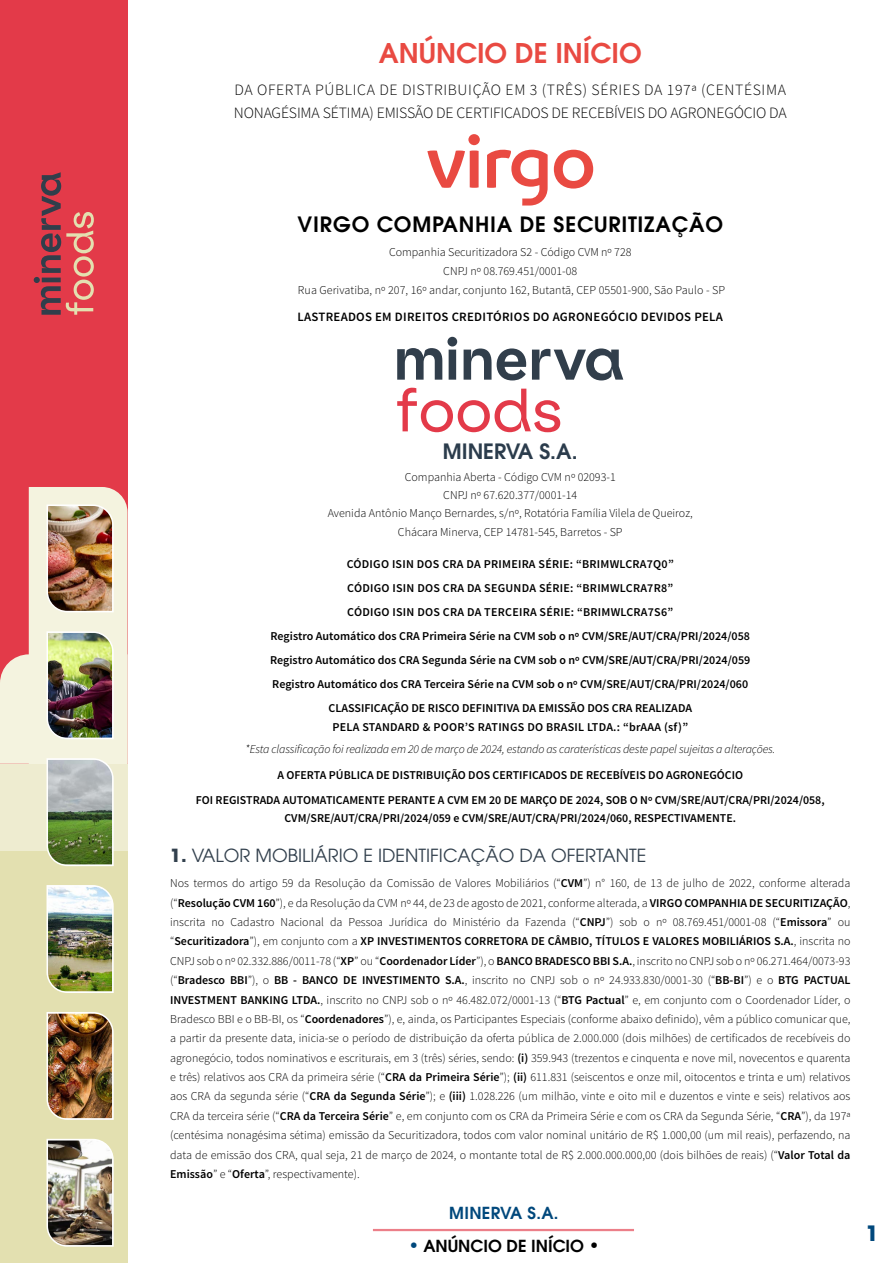
<style>
.page{position:relative;width:893px;height:1263px;background:#fff}
.page>*{position:absolute;margin:0;border:0;box-sizing:border-box;transform-origin:0 0}
.TIPO_DE_ANUNCIO{font:600 27px "ITC Avant Garde Pro";color:#e94a42}
.NOME_DO_FUNDO{font:600 21px "ITC Avant Garde Pro";letter-spacing:.035em;color:#000}
.NOME_DO_FUNDO-2{font:600 21px "ITC Avant Garde Pro";color:#2b3c4c}
.t1{font:700 21px "ITC Avant Garde Pro";color:#00487c}
.TITULO_ITENS{font:18px "ITC Avant Garde Pro";color:#32404d}
.t2{font:600 16.5px "ITC Avant Garde Pro";color:#000}
.t3{font:600 16.5px "ITC Avant Garde Pro";letter-spacing:.02em;color:#00487c}
.TIPO_DE_OFERTA{font:300 15.75px/23.4px "Source Sans Pro";letter-spacing:-.01em;color:#000}
.MONTANTE{font:600 12.75px "Source Sans Pro";letter-spacing:.02em;color:#000}
.t4{font:300 12px/19.4px "Source Sans Pro";color:#000;text-align:center}
.MONTANTE-2{font:600 12px/19.4px "Source Sans Pro";color:#000;text-align:center}
.MONTANTE-3{font:600 12px "Source Sans Pro";letter-spacing:.02em;color:#000}
.t5{font:italic 300 12px "Source Sans Pro";letter-spacing:-.01em;color:#000}
.s1{font-weight:700}
.s2{font-weight:600}
.s3{font-size:18px;color:#00487c}
.s4{font-size:18px}
</style>
<div class="page">
<div style="left:0;top:0;width:128px;height:1263px;background:#e33a49"></div>
<div style="left:0;top:778px;width:128px;height:485px;background:#e3e0b0"></div>
<svg style="left:34px;top:172px;width:60px;height:143px"></svg>
<img style="left:0;top:487px;width:128px;height:380px">
<img style="left:46px;top:885px;width:68px;height:108px">
<img style="left:46px;top:1012px;width:68px;height:108px">
<img style="left:46px;top:1138px;width:68px;height:109px">
<hr style="left:373px;top:1229px;width:261px;height:2px;background:#e33a49">
<svg style="left:427px;top:134px;width:53px;height:54px"></svg>
<svg style="left:554px;top:150px;width:39px;height:39px"></svg>
<svg style="left:487px;top:150px;width:61px;height:56px"></svg>
<svg style="left:397px;top:388px;width:163px;height:44px"></svg>
<svg style="left:397px;top:337px;width:226px;height:43px"></svg>
<p class="TIPO_DE_ANUNCIO" style="left:379px;top:35px;width:264px">ANÚNCIO DE INÍCIO</p>
<p class="TIPO_DE_OFERTA" style="left:234px;top:78px;width:554px">DA OFERTA PÚBLICA DE DISTRIBUIÇÃO EM 3 (TRÊS) SÉRIES DA 197ª (CENTÉSIMA<br>NONAGÉSIMA SÉTIMA) EMISSÃO DE CERTIFICADOS DE RECEBÍVEIS DO AGRONEGÓCIO DA</p>
<p class="NOME_DO_FUNDO" style="left:298px;top:211px;width:427px">VIRGO COMPANHIA DE SECURITIZAÇÃO</p>
<p class="t4" style="left:298px;top:242px;width:429px">Companhia Securitizadora S2 - Código CVM nº 728<br>CNPJ nº 08.769.451/0001-08<br>Rua Gerivatiba, nº 207, 16º andar, conjunto 162, Butantã, CEP 05501-900, São Paulo - SP</p>
<p class="MONTANTE" style="left:297px;top:309px;width:427px">LASTREADOS EM DIREITOS CREDITÓRIOS DO AGRONEGÓCIO DEVIDOS PELA</p>
<p class="NOME_DO_FUNDO-2" style="left:443px;top:437px;width:136px">MINERVA S.A.</p>
<p class="t4" style="left:328px;top:468px;width:367px;line-height:17.9px">Companhia Aberta - Código CVM nº 02093-1<br>CNPJ nº 67.620.377/0001-14<br>Avenida Antônio Manço Bernardes, s/nº, Rotatória Família Vilela de Queiroz,</p>
<p class="t4" style="left:398px;top:523px;width:226px">Chácara Minerva, CEP 14781-545, Barretos - SP</p>
<p class="MONTANTE-3" style="left:347px;top:557px;width:328px">CÓDIGO ISIN DOS CRA DA PRIMEIRA SÉRIE: “BRIMWLCRA7Q0”</p>
<p class="MONTANTE-3" style="left:347px;top:581px;width:327px">CÓDIGO ISIN DOS CRA DA SEGUNDA SÉRIE: “BRIMWLCRA7R8”</p>
<p class="MONTANTE-3" style="left:347px;top:605px;width:327px">CÓDIGO ISIN DOS CRA DA TERCEIRA SÉRIE: “BRIMWLCRA7S6”</p>
<p class="MONTANTE-2" style="left:271px;top:627px;width:481px">Registro Automático dos CRA Primeira Série na CVM sob o nº CVM/SRE/AUT/CRA/PRI/2024/058</p>
<p class="MONTANTE-2" style="left:270px;top:651px;width:482px">Registro Automático dos CRA Segunda Série na CVM sob o nº CVM/SRE/AUT/CRA/PRI/2024/059</p>
<p class="MONTANTE-2" style="left:272px;top:674px;width:477px">Registro Automático dos CRA Terceira Série na CVM sob o nº CVM/SRE/AUT/CRA/PRI/2024/060</p>
<p class="MONTANTE-2" style="left:328px;top:698px;width:365px">CLASSIFICAÇÃO DE RISCO DEFINITIVA DA EMISSÃO DOS CRA REALIZADA<br>PELA STANDARD &amp; POOR’S RATINGS DO BRASIL LTDA.: “brAAA (sf)”</p>
<p class="t5" style="left:245px;top:742px;width:531px">*Esta classificação foi realizada em 20 de março de 2024, estando as caraterísticas deste papel sujeitas a alterações.</p>
<p class="MONTANTE-2" style="left:277px;top:765px;width:467px">A OFERTA PÚBLICA DE DISTRIBUIÇÃO DOS CERTIFICADOS DE RECEBÍVEIS DO AGRONEGÓCIO</p>
<p class="MONTANTE-2" style="left:196px;top:792px;width:630px;line-height:17.9px">FOI REGISTRADA AUTOMATICAMENTE PERANTE A CVM EM 20 DE MARÇO DE 2024, SOB O Nº CVM/SRE/AUT/CRA/PRI/2024/058,<br>CVM/SRE/AUT/CRA/PRI/2024/059 e CVM/SRE/AUT/CRA/PRI/2024/060, RESPECTIVAMENTE.</p>
<p class="TITULO_ITENS" style="left:170px;top:844px;width:478px"><span class="s1">1.</span> VALOR MOBILIÁRIO E IDENTIFICAÇÃO DA OFERTANTE</p>
<p class="t4" style="left:170px;top:874px;width:682px;text-align:justify">Nos termos do artigo 59 da Resolução da Comissão de Valores Mobiliários (“<span class="s2">CVM</span>”) n° 160, de 13 de julho de 2022, conforme alterada (“<span class="s2">Resolução CVM 160</span>”), e da Resolução da CVM nº 44, de 23 de agosto de 2021, conforme alterada, a <span class="s2">VIRGO COMPANHIA DE SECURITIZAÇÃO</span>, inscrita no Cadastro Nacional da Pessoa Jurídica do Ministério da Fazenda (“<span class="s2">CNPJ</span>”) sob o nº 08.769.451/0001-08 (“<span class="s2">Emissora</span>” ou “<span class="s2">Securitizadora</span>”), em conjunto com a <span class="s2">XP INVESTIMENTOS CORRETORA DE CÂMBIO, TÍTULOS E VALORES MOBILIÁRIOS S.A.</span>, inscrita no CNPJ sob o nº 02.332.886/0011-78 (“<span class="s2">XP</span>” ou “<span class="s2">Coordenador Líder</span>”), o <span class="s2">BANCO BRADESCO BBI S.A.</span>, inscrito no CNPJ sob o nº 06.271.464/0073-93 (“<span class="s2">Bradesco BBI</span>”), o <span class="s2">BB - BANCO DE INVESTIMENTO S.A.</span>, inscrito no CNPJ sob o nº 24.933.830/0001-30 (“<span class="s2">BB-BI</span>”) e o <span class="s2">BTG PACTUAL INVESTMENT BANKING LTDA.</span>, inscrito no CNPJ sob o nº 46.482.072/0001-13 (“<span class="s2">BTG Pactual</span>” e, em conjunto com o Coordenador Líder, o Bradesco BBI e o BB-BI, os “<span class="s2">Coordenadores</span>”), e, ainda, os Participantes Especiais (conforme abaixo definido), vêm a público comunicar que, a partir da presente data, inicia-se o período de distribuição da oferta pública de 2.000.000 (dois milhões) de certificados de recebíveis do agronegócio, todos nominativos e escriturais, em 3 (três) séries, sendo: <span class="s2">(i)</span> 359.943 (trezentos e cinquenta e nove mil, novecentos e quarenta e três) relativos aos CRA da primeira série (“<span class="s2">CRA da Primeira Série</span>”); <span class="s2">(ii)</span> 611.831 (seiscentos e onze mil, oitocentos e trinta e um) relativos aos CRA da segunda série (“<span class="s2">CRA da Segunda Série</span>”); e <span class="s2">(iii)</span> 1.028.226 (um milhão, vinte e oito mil e duzentos e vinte e seis) relativos aos CRA da terceira série (“<span class="s2">CRA da Terceira Série</span>” e, em conjunto com os CRA da Primeira Série e com os CRA da Segunda Série, “<span class="s2">CRA</span>”), da 197ª (centésima nonagésima sétima) emissão da Securitizadora, todos com valor nominal unitário de R$ 1.000,00 (um mil reais), perfazendo, na data de emissão dos CRA, qual seja, 21 de março de 2024, o montante total de R$ 2.000.000.000,00 (dois bilhões de reais) (“<span class="s2">Valor Total da Emissão</span>” e “<span class="s2">Oferta</span>”, respectivamente).</p>
<h3 class="t3" style="left:449px;top:1202px;width:111px">MINERVA S.A.</h3>
<h3 class="t2" style="left:408px;top:1235px;width:193px"><span class="s3">•</span> ANÚNCIO DE INÍCIO <span class="s4">•</span></h3>
<h2 class="t1" style="left:866px;top:1219px;width:14px">1</h2>
</div>
